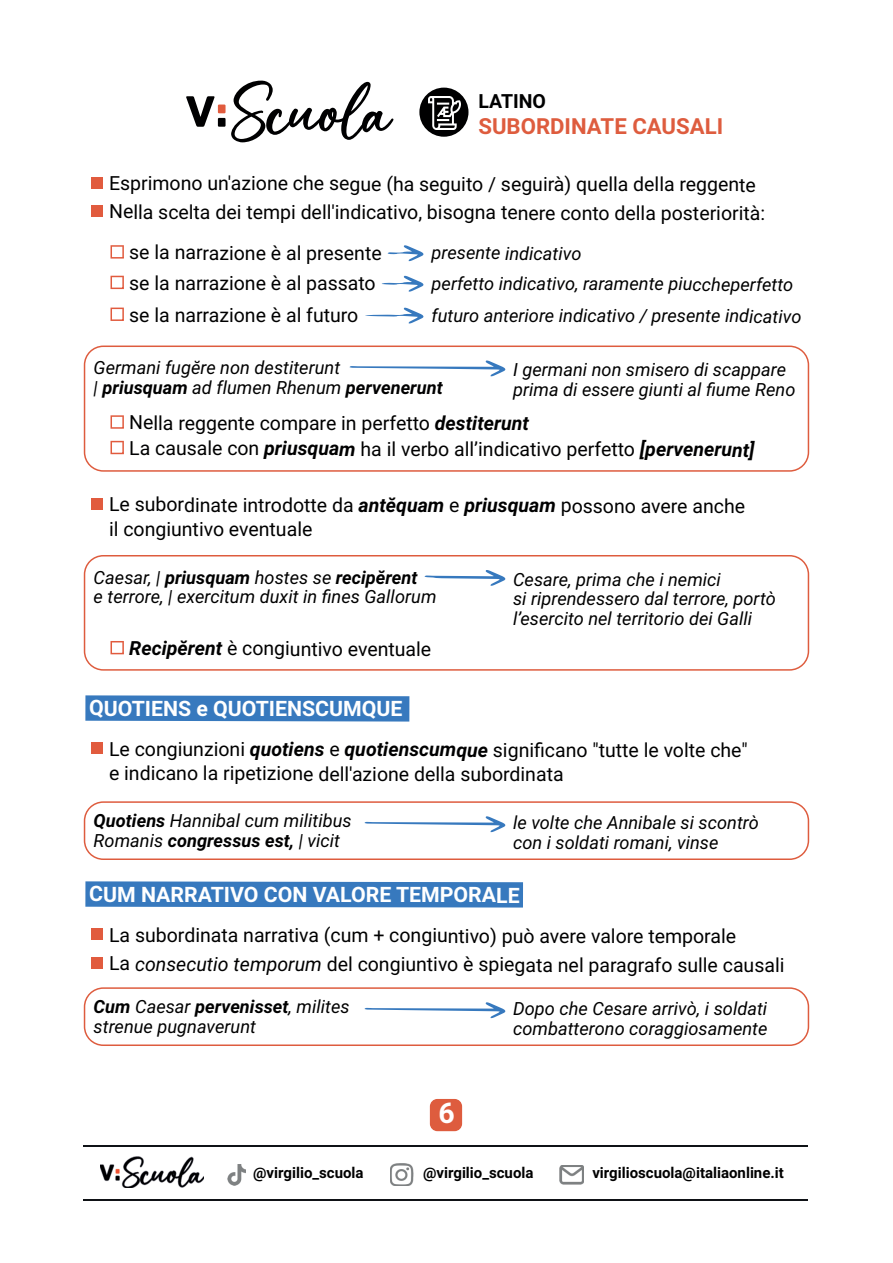
<style>
.page{position:relative;width:893px;height:1263px;background:#fff}
.page>*{position:absolute;margin:0;border:0;box-sizing:border-box;transform-origin:0 0}
.t1{font:700 28.5px "Roboto";color:#fff}
.t2{font:700 22.2px "Roboto";color:#de5c3e}
.t3{font:700 21.3px "Roboto";letter-spacing:-.005em;color:#fff}
.t4{font:19.5px/24.2px "Roboto";letter-spacing:-.005em;color:#000001}
.t5{font:700 19.5px "Roboto";color:#000001}
.t6{font:italic 18.15px/19.5px "Roboto";color:#000001}
.t7{font:700 15px "Roboto";color:#000001}
.s1{font-weight:700}
.s2{font-weight:700;font-style:italic}
.s3{font-style:italic}
</style>
<div class="page">
<div style="left:91px;top:177px;width:12px;height:12px;background:#e15b3e"></div>
<div style="left:91px;top:498px;width:12px;height:12px;background:#e15b3e"></div>
<div style="left:91px;top:742px;width:12px;height:12px;background:#e15b3e"></div>
<div style="left:91px;top:205px;width:12px;height:12px;background:#e15b3e"></div>
<svg style="left:388px;top:245px;width:36px;height:16px"></svg>
<svg style="left:111px;top:245px;width:13px;height:14px"></svg>
<svg style="left:382px;top:275px;width:42px;height:17px"></svg>
<svg style="left:111px;top:276px;width:13px;height:13px"></svg>
<svg style="left:365px;top:307px;width:59px;height:16px"></svg>
<svg style="left:111px;top:308px;width:13px;height:13px"></svg>
<svg style="left:84px;top:345px;width:725px;height:127px"></svg>
<svg style="left:84px;top:801px;width:725px;height:59px"></svg>
<svg style="left:84px;top:555px;width:725px;height:116px"></svg>
<div style="left:85px;top:695px;width:324px;height:26px;background:#3779be"></div>
<div style="left:91px;top:928px;width:12px;height:12px;background:#e15b3e"></div>
<div style="left:91px;top:957px;width:12px;height:12px;background:#e15b3e"></div>
<div style="left:85px;top:881px;width:438px;height:26px;background:#3779be"></div>
<svg style="left:84px;top:987px;width:725px;height:59px"></svg>
<svg style="left:186px;top:96px;width:29px;height:31px"></svg>
<div style="left:218px;top:105px;width:8px;height:8px;background:#e15b3e"></div>
<div style="left:218px;top:118px;width:8px;height:9px;background:#000001"></div>
<svg style="left:231px;top:81px;width:162px;height:61px"></svg>
<div style="left:419px;top:88px;width:49px;height:49px;background:#000001;border-radius:50%"></div>
<img style="left:428px;top:97px;width:33px;height:32px">
<div style="left:430px;top:1099px;width:32px;height:32px;background:#de5c3e;border-radius:8px"></div>
<hr style="left:83px;top:1199px;width:724px;height:2px;background:#0f1216">
<hr style="left:83px;top:1145px;width:724px;height:2px;background:#0f1216">
<img style="left:560px;top:1165px;width:24px;height:19px">
<img style="left:228px;top:1164px;width:18px;height:21px">
<img style="left:390px;top:1164px;width:23px;height:22px">
<img style="left:100px;top:1156px;width:104px;height:32px">
<p class="t5" style="left:478px;top:87px;width:69px">LATINO</p>
<p class="t2" style="left:478px;top:111px;width:246px">SUBORDINATE CAUSALI</p>
<p class="t4" style="left:109px;top:171px;width:648px">Esprimono un'azione che segue (ha seguito / seguirà) quella della reggente</p>
<p class="t4" style="left:129px;top:191px;width:637px;line-height:40.3px;text-indent:-20px">Nella scelta dei tempi dell'indicativo, bisogna tenere conto della posteriorità: se la narrazione è al presente</p>
<p class="t6" style="left:432px;top:243px;width:151px">presente indicativo</p>
<p class="t4" style="left:129px;top:270px;width:248px">se la narrazione è al passato</p>
<p class="t6" style="left:432px;top:273px;width:363px">perfetto indicativo, raramente piuccheperfetto</p>
<p class="t4" style="left:129px;top:302px;width:231px">se la narrazione è al futuro</p>
<p class="t6" style="left:432px;top:305px;width:371px">futuro anteriore indicativo / presente indicativo</p>
<p class="t6" style="left:94px;top:358px;width:351px">Germani fugĕre non destiterunt<br>| <span class="s1">priusquam</span> ad flumen Rhenum <span class="s1">pervenerunt</span></p>
<p class="t6" style="left:513px;top:359px;width:284px">I germani non smisero di scappare prima di essere giunti al fiume Reno</p>
<p class="t4" style="left:129px;top:410px;width:401px">Nella reggente compare in perfetto <span class="s2">destiterunt</span></p>
<p class="t4" style="left:129px;top:436px;width:627px">La causale con <span class="s2">priusquam</span> ha il verbo all’indicativo perfetto <span class="s2">[pervenerunt]</span></p>
<p class="t4" style="left:109px;top:492px;width:638px">Le subordinate introdotte da <span class="s2">antĕquam</span> e <span class="s2">priusquam</span> possono avere anche il congiuntivo eventuale</p>
<p class="t6" style="left:94px;top:567px;width:344px">Caesar, | <span class="s1">priusquam</span> hostes se <span class="s1">recipĕrent<br></span>e terrore, | exercitum duxit in fines Gallorum</p>
<p class="t6" style="left:513px;top:569px;width:264px">Cesare, prima che i nemici<br>si riprendessero dal terrore, portò l’esercito nel territorio dei Galli</p>
<p class="t4" style="left:129px;top:636px;width:304px"><span class="s2">Recipĕrent</span> è congiuntivo eventuale</p>
<p class="t3" style="left:89px;top:693px;width:315px">QUOTIENS e QUOTIENSCUMQUE</p>
<p class="t4" style="left:109px;top:737px;width:640px">Le congiunzioni <span class="s2">quotiens</span> e <span class="s2">quotienscumque</span> significano "tutte le volte che" e indicano la ripetizione dell'azione della subordinata</p>
<p class="t6" style="left:94px;top:810px;width:260px"><span class="s1">Quotiens</span> Hannibal cum militibus<br>Romanis <span class="s1">congressus est,</span> | vicit</p>
<p class="t6" style="left:513px;top:812px;width:247px">le volte che Annibale si scontrò con i soldati romani, vinse</p>
<p class="t3" style="left:89px;top:879px;width:432px">CUM NARRATIVO CON VALORE TEMPORALE</p>
<p class="t4" style="left:109px;top:920px;width:677px;line-height:29.1px">La subordinata narrativa (cum + congiuntivo) può avere valore temporale<br>La <span class="s3">consecutio temporum</span> del congiuntivo è spiegata nel paragrafo sulle causali</p>
<p class="t6" style="left:94px;top:996px;width:258px"><span class="s1">Cum</span> Caesar <span class="s1">pervenisset</span>, milites strenue pugnaverunt</p>
<h1 class="t1" style="left:439px;top:1093px;width:18px">6</h1>
<p class="t6" style="left:513px;top:998px;width:256px">Dopo che Cesare arrivò, i soldati combatterono coraggiosamente</p>
<p class="t7" style="left:253px;top:1162px;width:112px">@virgilio_scuola</p>
<p class="t7" style="left:423px;top:1162px;width:112px">@virgilio_scuola</p>
<p class="t7" style="left:592px;top:1162px;width:193px">virgilioscuola@italiaonline.it</p>
</div>
